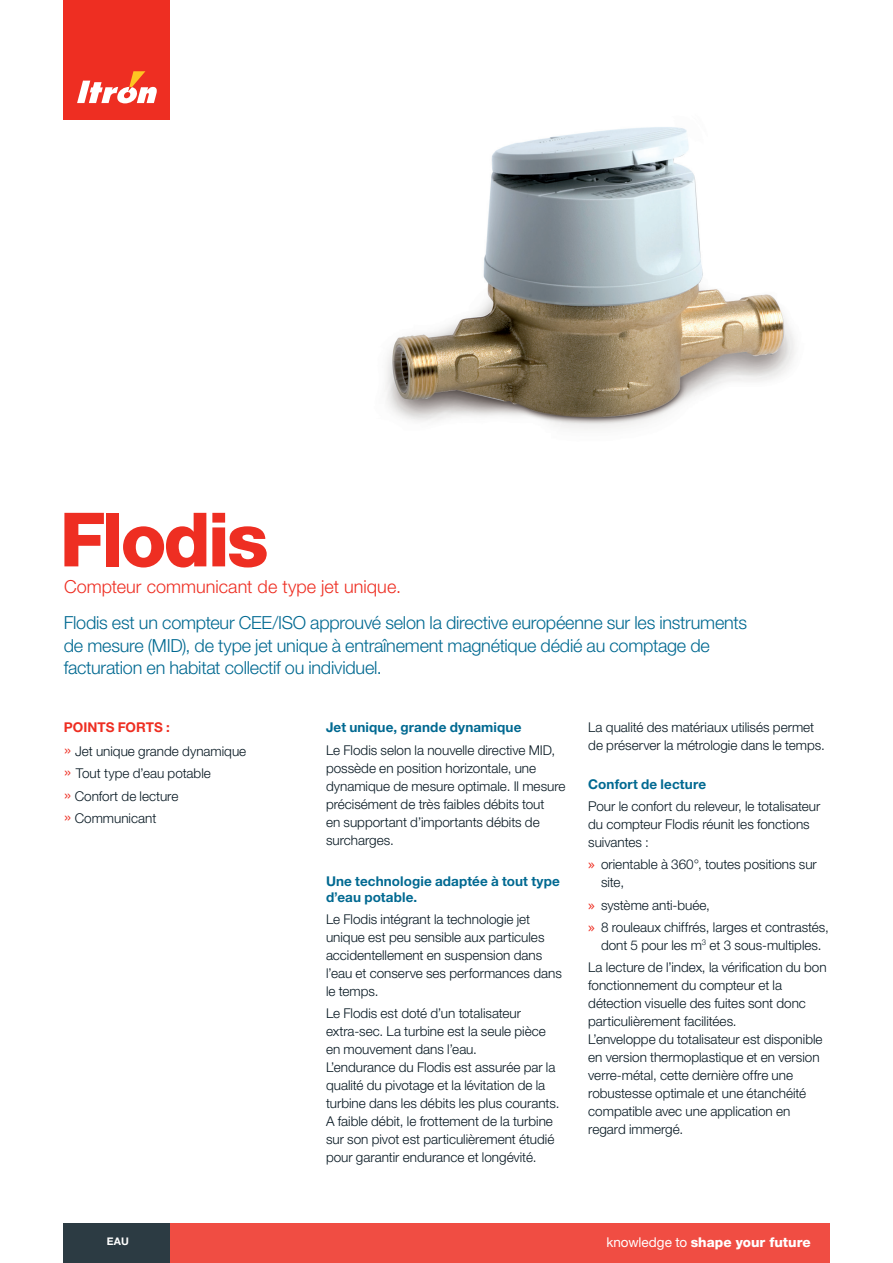
<style>
.page{position:relative;width:893px;height:1263px;background:#fff}
.page>*{position:absolute;margin:0;border:0;box-sizing:border-box;transform-origin:0 0}
.Headline_50_50{font:800 75px "Helvetica Neue LT Std";letter-spacing:-.04em;color:#ee2e22}
.Introduction_Copy{font:300 18px/22.5px "Helvetica Neue LT Std";letter-spacing:-.015em;color:#006991}
.Subhead{font:300 18px "Helvetica Neue LT Std";color:#ee2e22}
.Body_Copy_9_12{font:300 13.5px/18px "Helvetica Neue LT Std";color:#071822}
.Body_Copy_9_12-2{font:700 13.5px/16.2px "Helvetica Neue LT Std";letter-spacing:.01em;color:#006991}
.t1{font:800 13.5px "Helvetica Neue LT Std";letter-spacing:.005em;color:#fff}
.Body_Copy_9_12-3{font:700 13.5px "Helvetica Neue LT Std";letter-spacing:.005em;color:#ee2e22}
.t2{font:700 10.5px "Helvetica Neue LT Std";color:#fff}
.s1{font-size:18px;color:#ee2e22}
.s2{font-family:"Lucida Grande";font-weight:400;color:#ee2e22}
.s3{font-weight:400}
</style>
<div class="page">
<img style="left:385px;top:127px;width:410px;height:303px">
<div style="left:64px;top:0;width:106px;height:119px;background:#ee2e22"></div>
<svg style="left:77px;top:71px;width:80px;height:32px"></svg>
<div style="left:64px;top:1223px;width:106px;height:40px;background:#2c3b43"></div>
<div style="left:170px;top:1223px;width:659px;height:40px;background:#f04d43"></div>
<p class="Headline_50_50" style="left:60px;top:495px;width:210px">Flodis</p>
<p class="Subhead" style="left:64px;top:576px;width:338px">Compteur communicant de type jet unique.</p>
<p class="Introduction_Copy" style="left:64px;top:611px;width:685px">Flodis est un compteur CEE/ISO approuvé selon la directive européenne sur les instruments de mesure (MID), de type jet unique à entraînement magnétique dédié au comptage de facturation en habitat collectif ou individuel.</p>
<p class="Body_Copy_9_12-3" style="left:64px;top:719px;width:108px">POINTS FORTS :</p>
<p class="Body_Copy_9_12" style="left:64px;top:742px;width:184px"><span class="s1">»</span> Jet unique grande dynamique</p>
<p class="Body_Copy_9_12" style="left:64px;top:764px;width:149px"><span class="s1">»</span> Tout type d’eau potable</p>
<p class="Body_Copy_9_12" style="left:64px;top:787px;width:116px"><span class="s1">»</span> Confort de lecture</p>
<p class="Body_Copy_9_12" style="left:64px;top:809px;width:94px"><span class="s1">»</span> Communicant</p>
<p class="Body_Copy_9_12-2" style="left:326px;top:719px;width:197px">Jet unique, grande dynamique</p>
<p class="Body_Copy_9_12" style="left:326px;top:741px;width:241px">Le Flodis selon la nouvelle directive MID, possède en position horizontale, une dynamique de mesure optimale. Il mesure précisément de très faibles débits tout<br>en supportant d’importants débits de surcharges.</p>
<p class="Body_Copy_9_12-2" style="left:326px;top:872px;width:235px">Une technologie adaptée à tout type d’eau potable.</p>
<p class="Body_Copy_9_12" style="left:326px;top:910px;width:237px">Le Flodis intégrant la technologie jet unique est peu sensible aux particules accidentellement en suspension dans l’eau et conserve ses performances dans le temps.</p>
<p class="Body_Copy_9_12" style="left:326px;top:1004px;width:235px">Le Flodis est doté d’un totalisateur extra-sec. La turbine est la seule pièce en mouvement dans l’eau.<br>L’endurance du Flodis est assurée par la qualité du pivotage et la lévitation de la turbine dans les débits les plus courants.<br>A faible débit, le frottement de la turbine sur son pivot est particulièrement étudié pour garantir endurance et longévité.</p>
<p class="Body_Copy_9_12" style="left:588px;top:718px;width:238px">La qualité des matériaux utilisés permet de préserver la métrologie dans le temps.</p>
<p class="Body_Copy_9_12-2" style="left:588px;top:776px;width:119px">Confort de lecture</p>
<p class="Body_Copy_9_12" style="left:588px;top:797px;width:234px">Pour le confort du releveur, le totalisateur du compteur Flodis réunit les fonctions suivantes :</p>
<p class="Body_Copy_9_12" style="left:601px;top:855px;width:217px;text-indent:-13px"><span class="s2">»</span> orientable à 360°, toutes positions sur site,</p>
<p class="Body_Copy_9_12" style="left:588px;top:895px;width:123px"><span class="s2">»</span> système anti-buée,</p>
<p class="Body_Copy_9_12" style="left:588px;top:918px;width:242px;text-align:center"><span class="s2">»</span> 8 rouleaux chiffrés, larges et contrastés, dont 5 pour les m<sup>3</sup> et 3 sous-multiples.</p>
<p class="Body_Copy_9_12" style="left:588px;top:958px;width:240px">La lecture de l’index, la vérification du bon fonctionnement du compteur et la détection visuelle des fuites sont donc particulièrement facilitées.<br>L’enveloppe du totalisateur est disponible en version thermoplastique et en version verre-métal, cette dernière offre une robustesse optimale et une étanchéité compatible avec une application en regard immergé.</p>
<p class="t2" style="left:107px;top:1235px;width:23px">EAU</p>
<p class="t1" style="left:606px;top:1234px;width:206px"><span class="s3">knowledge to</span> shape your future</p>
</div>
